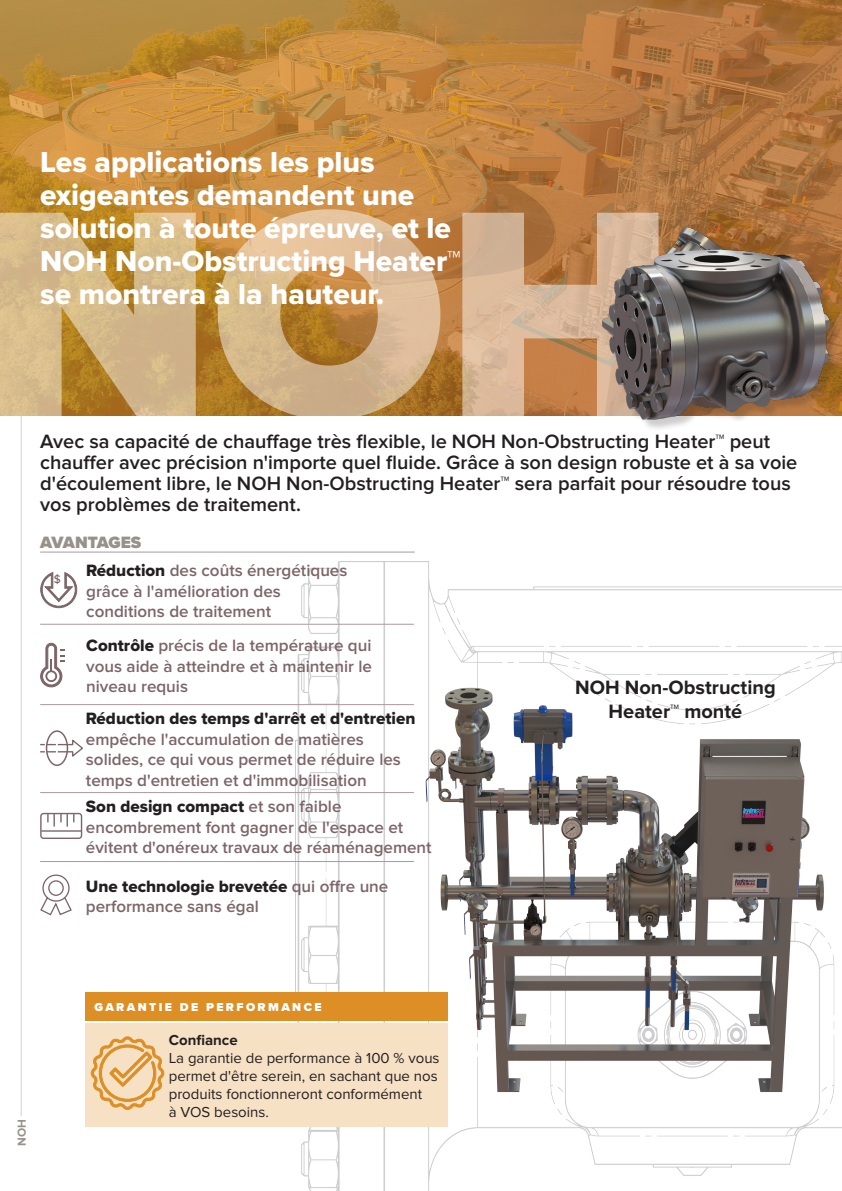
<style>
.page{position:relative;width:842px;height:1191px;background:#fff}
.page>*{position:absolute;margin:0;border:0;box-sizing:border-box;transform-origin:0 0}
.t1{font:900 305px "Proxima Nova";color:#fff}
._4_Head{font:30px/33px "Proxima Nova Extrabld";color:#fff}
._4_Sub-head{font:600 20px/21px "Proxima Nova";color:#231f20}
._4_Sub-head_C{font:700 20px/24px "Proxima Nova";color:#231f20;text-align:center}
.Table_text{font:600 17px/20.4px "Proxima Nova";color:#7c6569}
.Table_text-2{font:17px "Proxima Nova Extrabld";color:#231f20}
._5_Head{font:900 17px "Proxima Nova";letter-spacing:-.015em;color:#989189}
._00_Body{font:15px/18px "Proxima Nova";color:#231f20}
._00_Body-2{font:700 15px "Proxima Nova";color:#231f20}
._6_Head_12pt{font:900 12px "Proxima Nova";letter-spacing:.2em;color:#fff}
.NOH_12pt{font:700 12px "Proxima Nova";color:#989189}
._00_Body-3{font:500 11.7px "Proxima Nova";color:#7c6569}
.s1{font-family:"Proxima Nova Extrabld";font-weight:400;color:#231f20}
</style>
<div class="page">
<img style="left:295px;top:562px;width:547px;height:629px">
<svg style="left:0;top:0;width:842px;height:416px;background:#b97f38"></svg>
<hr style="left:40px;top:624px;width:374px;height:1px;background:#ab989d">
<hr style="left:40px;top:704px;width:374px;height:1px;background:#ab989d">
<hr style="left:40px;top:792px;width:374px;height:1px;background:#ab989d">
<hr style="left:40px;top:861px;width:374px;height:1px;background:#ab989d">
<img style="left:420px;top:680px;width:409px;height:417px">
<div style="left:85px;top:1022px;width:362px;height:104px;background:#f7e1c5"></div>
<div style="left:85px;top:991px;width:362px;height:29px;background:#dd8f26"></div>
<hr style="left:40px;top:552px;width:375px;height:1px;background:#ab989d">
<svg style="left:40px;top:572px;width:37px;height:36px"></svg>
<svg style="left:40px;top:643px;width:25px;height:44px"></svg>
<div style="left:46px;top:730px;width:22px;height:36px;border:1px solid #7c6569;border-radius:50%"></div>
<svg style="left:40px;top:737px;width:43px;height:22px"></svg>
<div style="left:40px;top:813px;width:42px;height:26px;border:1px solid #7c6569;border-radius:3px"></div>
<svg style="left:47px;top:814px;width:28px;height:12px"></svg>
<hr style="left:41px;top:830px;width:40px;height:1px;background:#7c6569">
<svg style="left:40px;top:874px;width:32px;height:42px"></svg>
<svg style="left:91px;top:1036px;width:73px;height:73px"></svg>
<div style="left:604px;top:229px;width:237px;height:202px;background:#231f20;opacity:.22"></div>
<img style="left:603px;top:227px;width:226px;height:193px">
<hr style="left:21px;top:416px;width:1px;height:700px;background:#d2d3d1">
<p class="_4_Head" style="left:40px;top:145px;width:422px">Les applications les plus exigeantes demandent une solution à toute épreuve, et le<br>NOH Non‑Obstructing Heater™ se montrera à la hauteur.</p>
<h1 class="t1" style="left:-17px;top:87px;width:693px">NOH</h1>
<p class="_4_Sub-head" style="left:40px;top:431px;width:759px">Avec sa capacité de chauffage très flexible, le NOH Non-Obstructing Heater™ peut chauffer avec précision n'importe quel fluide. Grâce à son design robuste et à sa voie d'écoulement libre, le NOH Non-Obstructing Heater™ sera parfait pour résoudre tous vos problèmes de traitement.</p>
<p class="_5_Head" style="left:40px;top:529px;width:103px">AVANTAGES</p>
<p class="_00_Body-3" style="left:54px;top:570px;width:9px">$</p>
<p class="Table_text" style="left:86px;top:561px;width:263px"><span class="s1">Réduction</span> des coûts énergétiques grâce à l'amélioration des conditions de traitement</p>
<p class="Table_text" style="left:86px;top:636px;width:287px;text-align:justify"><span class="s1">Contrôle</span> précis de la température qui vous aide à atteindre et à maintenir le niveau requis</p>
<p class="Table_text-2" style="left:86px;top:706px;width:331px">Réduction des temps d'arrêt et d'entretien</p>
<p class="Table_text" style="left:86px;top:729px;width:317px">empêche l'accumulation de matières solides, ce qui vous permet de réduire les temps d'entretien et d'immobilisation</p>
<p class="Table_text" style="left:86px;top:796px;width:347px"><span class="s1">Son design compact</span> et son faible encombrement font gagner de l'espace et évitent d'onéreux travaux de réaménagement</p>
<p class="Table_text" style="left:86px;top:876px;width:304px"><span class="s1">Une technologie brevetée</span> qui offre une performance sans égal</p>
<p class="NOH_12pt" style="left:15px;top:1146px;width:28px;rotate:-90deg">NOH</p>
<p class="_6_Head_12pt" style="left:94px;top:998px;width:229px">GARANTIE DE PERFORMANCE</p>
<p class="_00_Body-2" style="left:169px;top:1031px;width:70px">Confiance</p>
<p class="_00_Body" style="left:169px;top:1048px;width:272px">La garantie de performance à 100 % vous permet d'être serein, en sachant que nos produits fonctionneront conformément<br>à VOS besoins.</p>
<p class="_4_Sub-head_C" style="left:575px;top:676px;width:202px">NOH Non-Obstructing<br>Heater™ monté</p>
</div>
